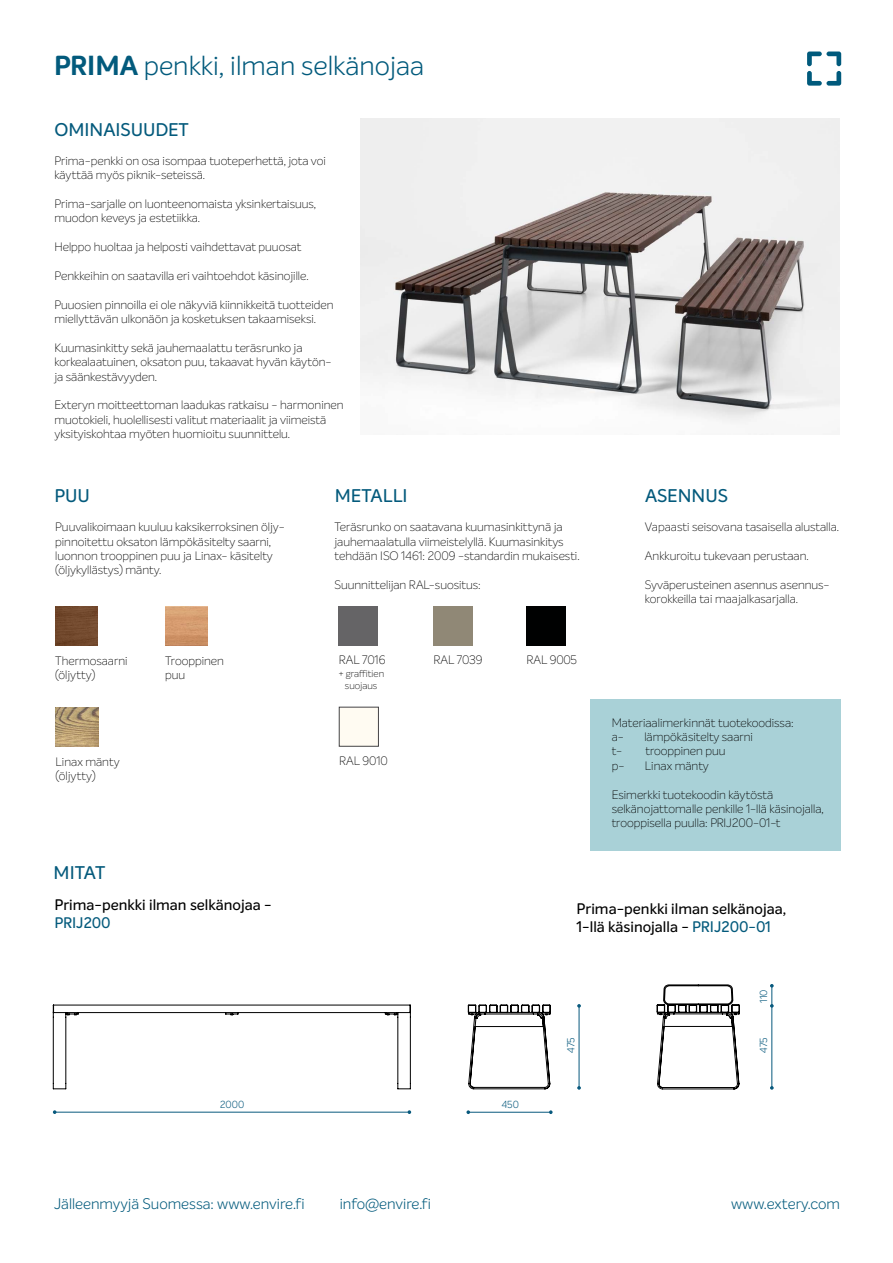
<style>
.page{position:relative;width:893px;height:1263px;background:#fff}
.page>*{position:absolute;margin:0;border:0;box-sizing:border-box;transform-origin:0 0}
.t1{font:300 27px "Intelo";color:#025a7c}
.t2{font:500 18px "Intelo";color:#045a7c}
.t3{font:500 15px/18px "Intelo";color:#000}
.t4{font:300 15px "Intelo";color:#025a7c}
.t5{font:500 15px "Intelo";letter-spacing:-.005em;color:#045a7c}
.t6{font:100 12px/14.4px "Intelo";color:#000}
.t7{font:300 10.05px "Intelo";color:#08597d}
.t8{font:100 9.75px/11.7px "Intelo";color:#000;text-align:center}
.s1{font-weight:700}
.s2{font-size:10.5px}
.s3{color:#045a7c}
</style>
<div class="page">
<svg style="left:807px;top:52px;width:34px;height:34px"></svg>
<div style="left:590px;top:699px;width:251px;height:151px;background:#a9d1d7"></div>
<img style="left:361px;top:118px;width:478px;height:317px">
<svg style="left:53px;top:1110px;width:3px;height:4px"></svg>
<svg style="left:408px;top:1110px;width:3px;height:4px"></svg>
<hr style="left:56px;top:1112px;width:352px;height:1px;background:#08597d">
<svg style="left:466px;top:1110px;width:4px;height:4px"></svg>
<svg style="left:549px;top:1110px;width:4px;height:4px"></svg>
<hr style="left:468px;top:1112px;width:81px;height:1px;background:#08597d">
<svg style="left:577px;top:1086px;width:4px;height:4px"></svg>
<svg style="left:577px;top:1004px;width:4px;height:4px"></svg>
<hr style="left:579px;top:1006px;width:1px;height:82px;background:#08597d">
<svg style="left:770px;top:1086px;width:4px;height:4px"></svg>
<hr style="left:772px;top:986px;width:1px;height:102px;background:#08597d">
<svg style="left:52px;top:1004px;width:499px;height:85px"></svg>
<svg style="left:656px;top:984px;width:84px;height:106px"></svg>
<img style="left:55px;top:606px;width:43px;height:39px">
<img style="left:165px;top:606px;width:43px;height:39px">
<div style="left:339px;top:606px;width:39px;height:39px;background:#656466"></div>
<div style="left:433px;top:606px;width:39px;height:39px;background:#908876"></div>
<div style="left:526px;top:606px;width:40px;height:39px;background:#000101"></div>
<div style="left:339px;top:707px;width:40px;height:39px;background:#fffbf2;border:1px solid #444345"></div>
<img style="left:56px;top:707px;width:42px;height:39px">
<h1 class="t1" style="left:54px;top:49px;width:372px"><span class="s1">PRIMA</span> penkki, ilman selkänojaa</h1>
<h2 class="t2" style="left:54px;top:119px;width:136px">OMINAISUUDET</h2>
<p class="t6" style="left:54px;top:153px;width:273px">Prima-penkki on osa isompaa tuoteperhettä, jota voi käyttää myös piknik-seteissä.</p>
<p class="t6" style="left:54px;top:196px;width:263px">Prima-sarjalle on luonteenomaista yksinkertaisuus, muodon keveys ja estetiikka.</p>
<p class="t6" style="left:54px;top:240px;width:248px">Helppo huoltaa ja helposti vaihdettavat puuosat</p>
<p class="t6" style="left:54px;top:268px;width:256px">Penkkeihin on saatavilla eri vaihtoehdot käsinojille.</p>
<p class="t6" style="left:54px;top:297px;width:280px">Puuosien pinnoilla ei ole näkyviä kiinnikkeitä tuotteiden miellyttävän ulkonäön ja kosketuksen takaamiseksi.</p>
<p class="t6" style="left:54px;top:340px;width:279px">Kuumasinkitty sekä jauhemaalattu teräsrunko ja korkealaatuinen, oksaton puu, takaavat hyvän käytön&shy;ja säänkestävyyden.</p>
<p class="t6" style="left:54px;top:398px;width:291px">Exteryn moitteettoman laadukas ratkaisu - harmoninen muotokieli, huolellisesti valitut materiaalit ja viimeistä yksityiskohtaa myöten huomioitu suunnittelu.</p>
<h2 class="t2" style="left:54px;top:485px;width:37px">PUU</h2>
<h2 class="t2" style="left:335px;top:485px;width:74px">METALLI</h2>
<h2 class="t2" style="left:645px;top:485px;width:85px">ASENNUS</h2>
<p class="t6" style="left:55px;top:520px;width:231px">Puuvalikoimaan kuuluu kaksikerroksinen öljy&shy;pinnoitettu oksaton lämpökäsitelty saarni, luonnon trooppinen puu ja Linax- käsitelty (öljykyllästys) mänty.</p>
<p class="t6" style="left:334px;top:520px;width:247px">Teräsrunko on saatavana kuumasinkittynä ja jauhemaalatulla viimeistelyllä. Kuumasinkitys tehdään ISO 1461: 2009 -standardin mukaisesti.</p>
<p class="t6" style="left:334px;top:577px;width:148px">Suunnittelijan RAL-suositus:</p>
<p class="t6" style="left:645px;top:520px;width:196px">Vapaasti seisovana tasaisella alustalla.</p>
<p class="t6" style="left:645px;top:549px;width:165px">Ankkuroitu tukevaan perustaan.</p>
<p class="t6" style="left:645px;top:577px;width:186px">Syväperusteinen asennus asennus&shy;korokkeilla tai maajalkasarjalla.</p>
<p class="t6" style="left:55px;top:653px;width:74px">Thermosaarni (öljytty)</p>
<p class="t6" style="left:165px;top:653px;width:60px">Trooppinen puu</p>
<p class="t6" style="left:339px;top:653px;width:48px">RAL 7016</p>
<p class="t8" style="left:339px;top:668px;width:47px"><span class="s2">+</span> graffitien suojaus</p>
<p class="t6" style="left:56px;top:754px;width:65px">Linax mänty</p>
<p class="t6" style="left:339px;top:754px;width:50px">RAL 9010</p>
<p class="t6" style="left:56px;top:769px;width:42px">(öljytty)</p>
<h2 class="t2" style="left:54px;top:862px;width:53px">MITAT</h2>
<p class="t3" style="left:54px;top:895px;width:219px">Prima-penkki ilman selkänojaa -</p>
<p class="t5" style="left:54px;top:913px;width:58px">PRIJ200</p>
<p class="t6" style="left:434px;top:653px;width:50px">RAL 7039</p>
<p class="t6" style="left:526px;top:653px;width:52px">RAL 9005</p>
<p class="t6" style="left:612px;top:715px;width:184px">Materiaalimerkinnät tuotekoodissa: a-</p>
<p class="t6" style="left:644px;top:729px;width:110px">lämpökäsitelty saarni</p>
<p class="t6" style="left:612px;top:744px;width:12px">t-</p>
<p class="t6" style="left:645px;top:744px;width:82px">trooppinen puu</p>
<p class="t6" style="left:612px;top:758px;width:14px">p-</p>
<p class="t6" style="left:645px;top:758px;width:65px">Linax mänty</p>
<p class="t6" style="left:612px;top:787px;width:214px">Esimerkki tuotekoodin käytöstä selkänojattomalle penkille 1-llä käsinojalla, trooppisella puulla: PRIJ200-01-t</p>
<p class="t3" style="left:577px;top:900px;width:211px">Prima-penkki ilman selkänojaa,<br>1-llä käsinojalla - <span class="s3">PRIJ200-01</span></p>
<p class="t7" style="left:757px;top:1003px;width:15px;rotate:-90deg">110</p>
<p class="t7" style="left:565px;top:1053px;width:17px;rotate:-90deg">475</p>
<p class="t7" style="left:757px;top:1053px;width:17px;rotate:-90deg">475</p>
<p class="t7" style="left:220px;top:1098px;width:26px">2000</p>
<p class="t7" style="left:502px;top:1098px;width:19px">450</p>
<p class="t4" style="left:340px;top:1194px;width:93px">info@envire.fi</p>
<p class="t4" style="left:54px;top:1194px;width:252px">Jälleenmyyjä Suomessa: www.envire.fi</p>
<p class="t4" style="left:731px;top:1194px;width:110px">www.extery.com</p>
</div>
